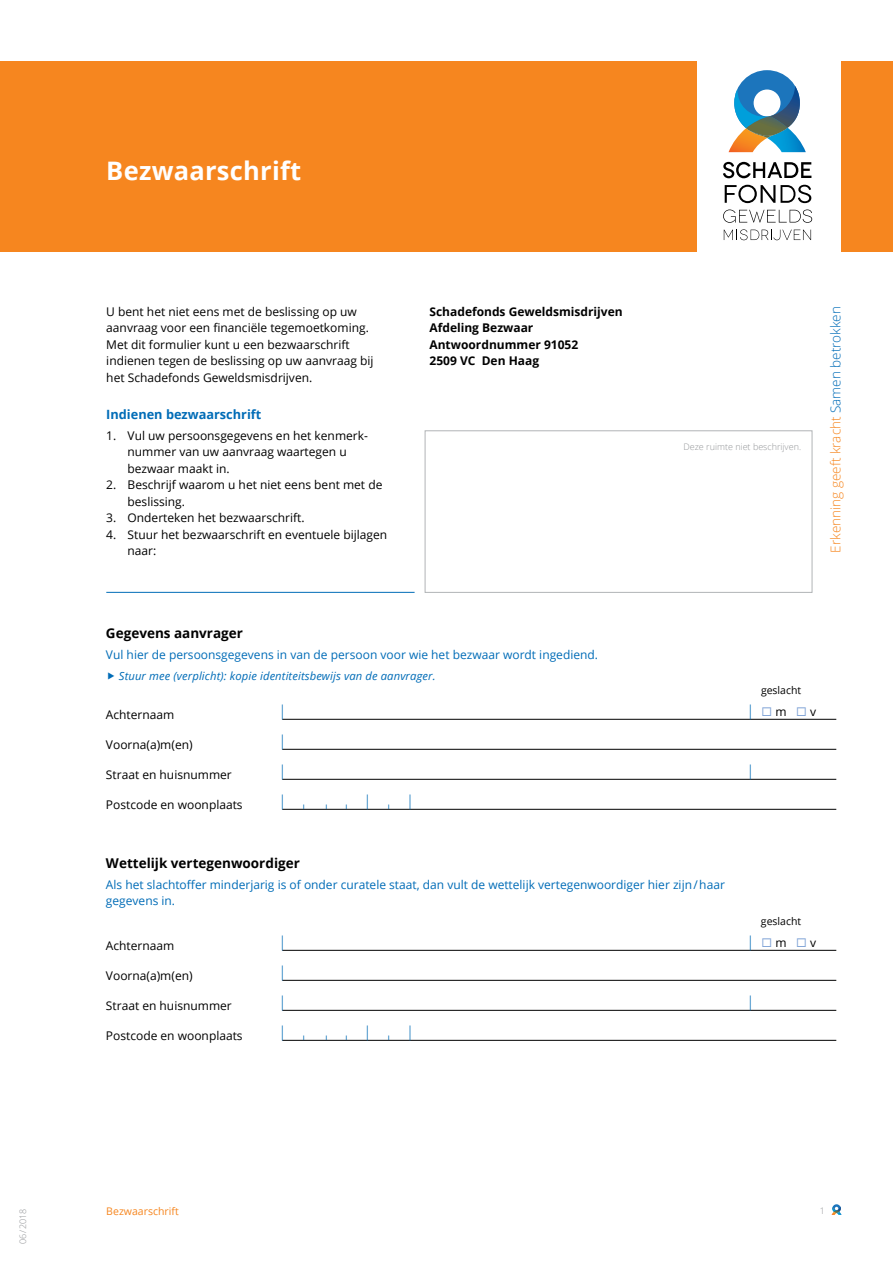
<style>
.page{position:relative;width:893px;height:1263px;background:#fff}
.page>*{position:absolute;margin:0;border:0;box-sizing:border-box;transform-origin:0 0}
.Kop_wit{font:700 25.5px "Open Sans";letter-spacing:.01em;color:#fff}
.t1{font:300 condensed 15px "Open Sans";color:#006cb7}
.t2{font:700 13.5px "Open Sans";color:#000}
.t3{font:300 13.5px "Open Sans";color:#f6861f}
.Paragraafkop_blauw{font:700 12.75px "Open Sans";color:#006cb7}
.Body_zwart{font:12px/16.5px "Open Sans";color:#000}
.t4{font:12px/16.5px "Open Sans";color:#006cb7}
.Body_zwart-2{font:700 12px "Open Sans";color:#000}
.t5{font:italic 11.25px "Open Sans";letter-spacing:.01em;color:#006cb7}
.t6{font:10.5px "Open Sans";color:#000}
.t7{font:10.5px "Open Sans";color:#f6861f}
.t8{font:300 9px "Open Sans";color:#939598}
.t9{font:300 condensed 4.5px "Open Sans";color:#006cb7;scale:3.33 1}
.s1{color:#006cb7}
.s2{font-weight:300;font-stretch:condensed;font-size:15px;color:#006cb7}
.s3{color:#7fa3d6}
</style>
<div class="page">
<svg style="left:832px;top:1204px;width:10px;height:11px"></svg>
<div style="left:0;top:62px;width:893px;height:190px;background:#f6861f"></div>
<div style="left:697px;top:0;width:144px;height:262px;background:#fff"></div>
<svg style="left:723px;top:162px;width:88px;height:16px"></svg>
<svg style="left:725px;top:185px;width:50px;height:18px"></svg>
<svg style="left:781px;top:185px;width:30px;height:18px"></svg>
<svg style="left:723px;top:209px;width:89px;height:14px"></svg>
<svg style="left:724px;top:229px;width:87px;height:11px"></svg>
<svg style="left:728px;top:70px;width:78px;height:82px"></svg>
<hr style="left:282px;top:719px;width:554px;height:1px;background:#000">
<hr style="left:282px;top:749px;width:554px;height:1px;background:#000">
<hr style="left:282px;top:779px;width:554px;height:1px;background:#000">
<hr style="left:282px;top:809px;width:554px;height:1px;background:#000">
<hr style="left:282px;top:950px;width:554px;height:1px;background:#000">
<hr style="left:282px;top:980px;width:554px;height:1px;background:#000">
<hr style="left:282px;top:1010px;width:554px;height:1px;background:#000">
<hr style="left:282px;top:1040px;width:554px;height:1px;background:#000">
<hr style="left:106px;top:592px;width:309px;height:1px;background:#006cb7">
<div style="left:425px;top:431px;width:387px;height:161px;background:#fff;border:1px solid #b1b4b6"></div>
<p class="t8" style="left:17px;top:1244px;width:37px;rotate:-90deg">06/2018</p>
<h1 class="Kop_wit" style="left:106px;top:153px;width:196px">Bezwaarschrift</h1>
<p class="Body_zwart" style="left:106px;top:303px;width:269px">U bent het niet eens met de beslissing op uw aanvraag voor een financiële tegemoetkoming.<br>Met dit formulier kunt u een bezwaarschrift indienen tegen de beslissing op uw aanvraag bij het Schadefonds Geweldsmisdrijven.</p>
<h3 class="Paragraafkop_blauw" style="left:106px;top:405px;width:157px">Indienen bezwaarschrift</h3>
<p class="Body_zwart" style="left:128px;top:427px;width:242px;text-indent:-21px">1. Vul uw persoonsgegevens en het kenmerk&shy;nummer van uw aanvraag waartegen u bezwaar maakt in.</p>
<p class="Body_zwart" style="left:128px;top:476px;width:256px;text-indent:-21px">2. Beschrijf waarom u het niet eens bent met de beslissing.</p>
<p class="Body_zwart" style="left:106px;top:509px;width:200px">3. Onderteken het bezwaarschrift.</p>
<p class="Body_zwart" style="left:128px;top:526px;width:261px;text-indent:-21px">4. Stuur het bezwaarschrift en eventuele bijlagen naar:</p>
<p class="Body_zwart-2" style="left:429px;top:303px;width:195px">Schadefonds Geweldsmisdrijven</p>
<p class="Body_zwart-2" style="left:429px;top:319px;width:105px">Afdeling Bezwaar</p>
<p class="Body_zwart-2" style="left:429px;top:336px;width:150px">Antwoordnummer 91052</p>
<p class="Body_zwart-2" style="left:429px;top:352px;width:111px">2509 VC Den Haag</p>
<p class="t8" style="left:683px;top:441px;width:119px">Deze ruimte niet beschrijven.</p>
<p class="t3" style="left:826px;top:552px;width:248px;rotate:-90deg">Erkenning geeft kracht <span class="s1">Samen betrokken</span></p>
<p class="t2" style="left:106px;top:624px;width:138px">Gegevens aanvrager</p>
<p class="t4" style="left:106px;top:646px;width:494px">Vul hier de persoonsgegevens in van de persoon voor wie het bezwaar wordt ingediend.</p>
<p class="t5" style="left:119px;top:668px;width:318px">Stuur mee (verplicht): kopie identiteitsbewijs van de aanvrager.</p>
<p class="t6" style="left:761px;top:683px;width:42px">geslacht</p>
<p class="Body_zwart" style="left:106px;top:706px;width:70px">Achternaam</p>
<p class="t1" style="left:280px;top:700px;width:7px">|</p>
<p class="Body_zwart" style="left:747px;top:703px;width:70px"><span class="s2">|</span><span class="s3">◻</span> m<span class="s3">◻</span> v</p>
<p class="Body_zwart" style="left:106px;top:736px;width:88px">Voorna(a)m(en)</p>
<p class="t1" style="left:280px;top:730px;width:7px">|</p>
<p class="Body_zwart" style="left:106px;top:766px;width:127px">Straat en huisnummer</p>
<p class="t1" style="left:280px;top:760px;width:7px">|</p>
<p class="t1" style="left:747px;top:760px;width:7px">|</p>
<p class="Body_zwart" style="left:106px;top:796px;width:138px">Postcode en woonplaats</p>
<p class="t1" style="left:280px;top:790px;width:7px">|</p>
<p class="t9" style="left:301px;top:803px;width:3px">|</p>
<p class="t9" style="left:323px;top:803px;width:3px">|</p>
<p class="t9" style="left:343px;top:803px;width:3px">|</p>
<p class="t1" style="left:365px;top:790px;width:7px">|</p>
<p class="t9" style="left:386px;top:803px;width:3px">|</p>
<p class="t1" style="left:407px;top:790px;width:7px">|</p>
<p class="t2" style="left:106px;top:853px;width:195px">Wettelijk vertegenwoordiger</p>
<p class="t4" style="left:106px;top:876px;width:620px">Als het slachtoffer minderjarig is of onder curatele staat, dan vult de wettelijk vertegenwoordiger hier zijn/haar gegevens in.</p>
<p class="t6" style="left:761px;top:914px;width:42px">geslacht</p>
<p class="Body_zwart" style="left:106px;top:937px;width:70px">Achternaam</p>
<p class="t1" style="left:280px;top:931px;width:7px">|</p>
<p class="Body_zwart" style="left:747px;top:934px;width:70px"><span class="s2">|</span><span class="s3">◻</span> m<span class="s3">◻</span> v</p>
<p class="Body_zwart" style="left:106px;top:967px;width:88px">Voorna(a)m(en)</p>
<p class="t1" style="left:280px;top:961px;width:7px">|</p>
<p class="Body_zwart" style="left:106px;top:997px;width:127px">Straat en huisnummer</p>
<p class="t1" style="left:280px;top:991px;width:7px">|</p>
<p class="t1" style="left:747px;top:991px;width:7px">|</p>
<p class="Body_zwart" style="left:106px;top:1027px;width:138px">Postcode en woonplaats</p>
<p class="t1" style="left:280px;top:1021px;width:7px">|</p>
<p class="t9" style="left:301px;top:1034px;width:3px">|</p>
<p class="t9" style="left:323px;top:1034px;width:3px">|</p>
<p class="t9" style="left:343px;top:1034px;width:3px">|</p>
<p class="t1" style="left:365px;top:1021px;width:7px">|</p>
<p class="t9" style="left:386px;top:1034px;width:3px">|</p>
<p class="t1" style="left:407px;top:1021px;width:7px">|</p>
<p class="t7" style="left:106px;top:1204px;width:74px">Bezwaarschrift</p>
<p class="t8" style="left:820px;top:1204px;width:7px">1</p>
</div>
